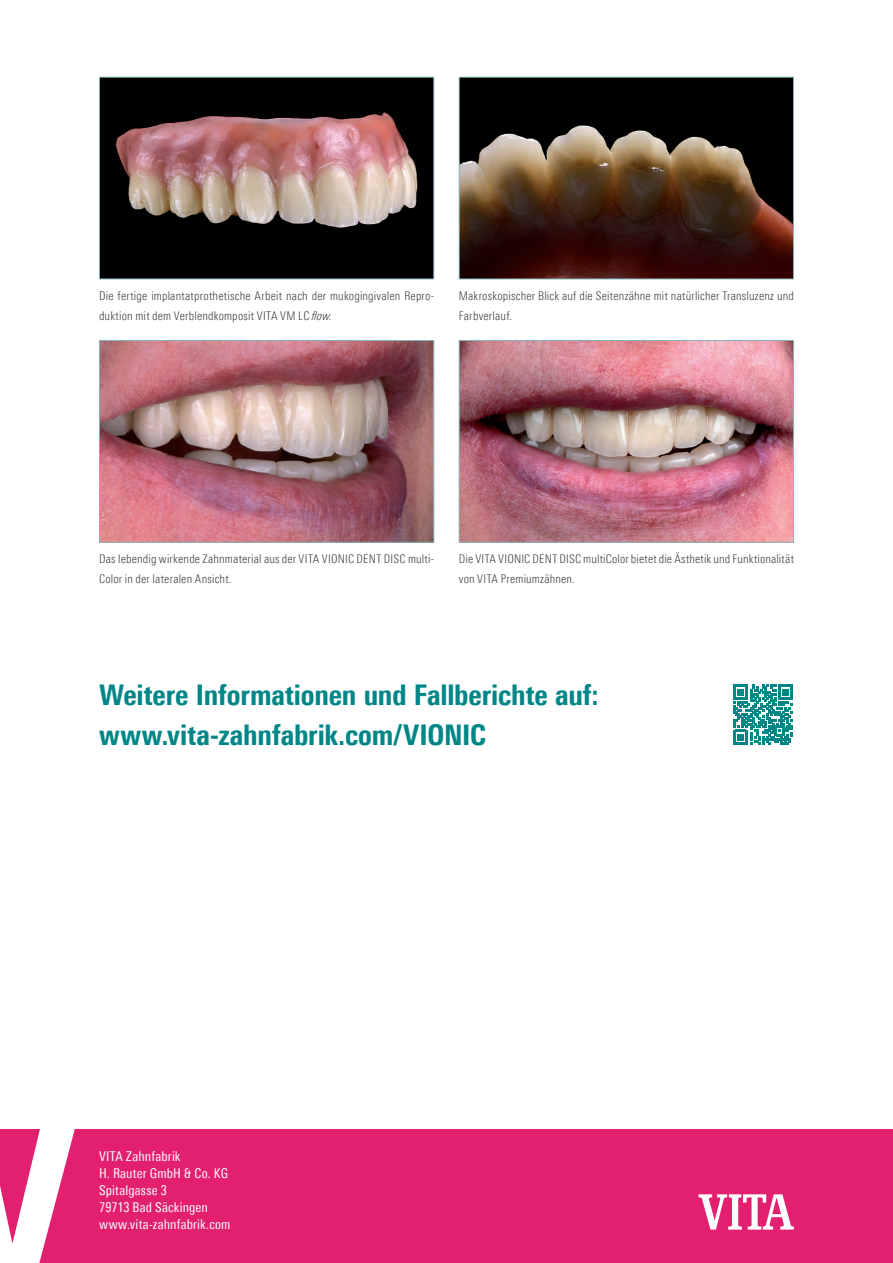
<style>
.page{position:relative;width:893px;height:1263px;background:#fff}
.page>*{position:absolute;margin:0;border:0;box-sizing:border-box;transform-origin:0 0}
.t1{font:800 condensed 28.5px/40.5px "Univers Next Pro";letter-spacing:-.005em;color:#008687}
.t2{font:condensed 13.5px/17.1px "Univers Next Pro";letter-spacing:.01em;color:#fff}
.t3{font:300 condensed 12px/20.2px "Univers Next Pro";letter-spacing:.015em;color:#3e3e3f}
.s1{font-style:italic}
</style>
<div class="page">
<div style="left:0;top:1129px;width:893px;height:134px;background:#e3206f"></div>
<svg style="left:0;top:1129px;width:75px;height:134px"></svg>
<svg style="left:698px;top:1194px;width:96px;height:35px"></svg>
<img style="left:101px;top:79px;width:331px;height:198px">
<div style="left:99px;top:77px;width:335px;height:202px;border:1px solid #87b5b8"></div>
<img style="left:101px;top:342px;width:331px;height:199px">
<div style="left:99px;top:340px;width:335px;height:203px;border:1px solid #87b5b8"></div>
<img style="left:461px;top:79px;width:331px;height:198px">
<div style="left:459px;top:77px;width:335px;height:202px;border:1px solid #87b5b8"></div>
<img style="left:461px;top:342px;width:331px;height:199px">
<div style="left:459px;top:340px;width:335px;height:203px;border:1px solid #87b5b8"></div>
<svg style="left:734px;top:685px;width:59px;height:59px"></svg>
<p class="t3" style="left:99px;top:285px;width:337px">Die fertige implantatprothetische Arbeit nach der mukogingivalen Repro&shy;duktion mit dem Verblendkomposit VITA VM LC <span class="s1">flow</span>.</p>
<p class="t3" style="left:459px;top:285px;width:337px">Makroskopischer Blick auf die Seitenzähne mit natürlicher Transluzenz und<br>Farbverlauf.</p>
<p class="t3" style="left:99px;top:548px;width:337px">Das lebendig wirkende Zahnmaterial aus der VITA VIONIC DENT DISC multi-<br>Color in der lateralen Ansicht.</p>
<p class="t3" style="left:459px;top:548px;width:337px">Die VITA VIONIC DENT DISC multiColor bietet die Ästhetik und Funktionalität von VITA Premiumzähnen.</p>
<h1 class="t1" style="left:99px;top:674px;width:501px">Weitere Informationen und Fallberichte auf: www.vita-zahnfabrik.com/VIONIC</h1>
<p class="t2" style="left:99px;top:1147px;width:133px">VITA Zahnfabrik<br>H. Rauter GmbH &amp; Co. KG<br>Spitalgasse 3<br>79713 Bad Säckingen www.vita-zahnfabrik.com</p>
</div>
